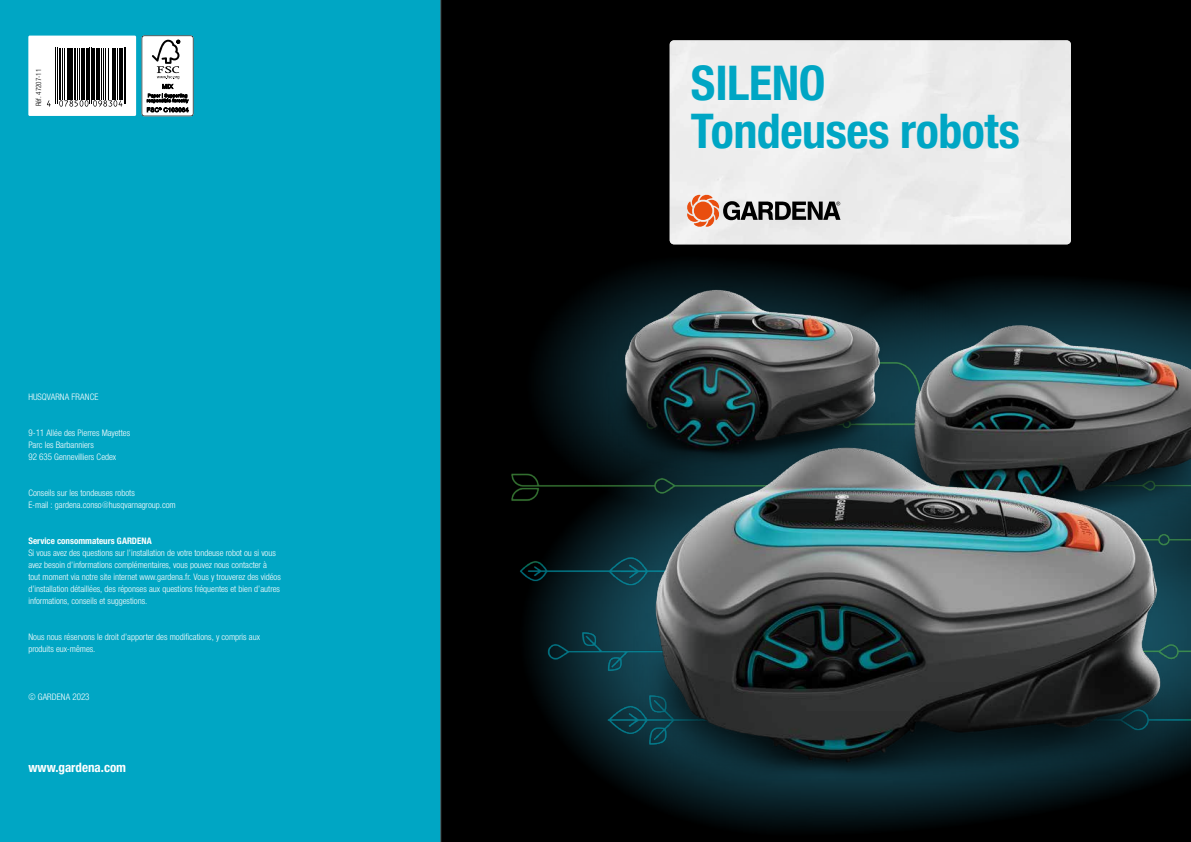
<style>
.page{position:relative;width:1191px;height:842px;background:#fff}
.page>*{position:absolute;margin:0;border:0;box-sizing:border-box;transform-origin:0 0}
.t1{font:700 48px/48px "Gardena Sans Cond";letter-spacing:-.01em;color:#00a6c4}
.t2{font:700 13px "Gardena Sans Cond";color:#fff}
.t3{font:9px/12px "Gardena Sans Cond";color:#fff}
.t4{font:700 9px "Gardena Sans Cond";color:#fff}
.t5{font:7px "Gardena Sans Cond";color:#000}
.s1{font-size:7.3px}
</style>
<div class="page">
<div style="left:420px;top:0;width:771px;height:842px;background:#000"></div>
<img style="left:511px;top:244px;width:520px;height:505px">
<img style="left:944px;top:274px;width:247px;height:97px">
<img style="left:560px;top:244px;width:384px;height:265px">
<img style="left:581px;top:371px;width:610px;height:457px">
<div style="left:0;top:0;width:441px;height:842px;background:#00a6c4"></div>
<div style="left:28px;top:36px;width:108px;height:80px;background:#fff"></div>
<div style="left:669px;top:40px;width:402px;height:204px;background:#ececec"></div>
<svg style="left:686px;top:194px;width:154px;height:34px"></svg>
<svg style="left:55px;top:47px;width:71px;height:59px"></svg>
<hr style="left:55px;top:48px;width:1px;height:56px;background:#000">
<hr style="left:57px;top:48px;width:1px;height:56px;background:#000">
<hr style="left:60px;top:48px;width:1px;height:52px;background:#000">
<hr style="left:62px;top:48px;width:1px;height:52px;background:#000">
<hr style="left:64px;top:48px;width:1px;height:52px;background:#000">
<hr style="left:67px;top:48px;width:1px;height:52px;background:#000">
<hr style="left:69px;top:48px;width:1px;height:52px;background:#000">
<hr style="left:71px;top:48px;width:2px;height:52px;background:#000">
<hr style="left:74px;top:48px;width:1px;height:52px;background:#000">
<hr style="left:78px;top:48px;width:1px;height:52px;background:#000">
<hr style="left:79px;top:48px;width:1px;height:52px;background:#000">
<hr style="left:81px;top:48px;width:3px;height:52px;background:#000">
<hr style="left:84px;top:48px;width:1px;height:52px;background:#000">
<hr style="left:87px;top:48px;width:2px;height:52px;background:#000">
<hr style="left:90px;top:48px;width:1px;height:56px;background:#000">
<hr style="left:91px;top:48px;width:1px;height:56px;background:#000">
<hr style="left:93px;top:48px;width:2px;height:52px;background:#000">
<hr style="left:96px;top:48px;width:1px;height:52px;background:#000">
<hr style="left:98px;top:48px;width:2px;height:52px;background:#000">
<hr style="left:101px;top:48px;width:1px;height:52px;background:#000">
<hr style="left:103px;top:48px;width:1px;height:52px;background:#000">
<hr style="left:105px;top:48px;width:1px;height:52px;background:#000">
<hr style="left:108px;top:48px;width:1px;height:52px;background:#000">
<hr style="left:112px;top:48px;width:1px;height:52px;background:#000">
<hr style="left:114px;top:48px;width:2px;height:52px;background:#000">
<hr style="left:117px;top:48px;width:1px;height:52px;background:#000">
<hr style="left:119px;top:48px;width:1px;height:52px;background:#000">
<hr style="left:120px;top:48px;width:2px;height:52px;background:#000">
<hr style="left:124px;top:48px;width:1px;height:56px;background:#000">
<hr style="left:125px;top:48px;width:1px;height:56px;background:#000">
<svg style="left:47px;top:100px;width:4px;height:7px"></svg>
<svg style="left:59px;top:100px;width:63px;height:7px"></svg>
<svg style="left:141px;top:35px;width:53px;height:81px"></svg>
<p class="t5" style="left:33px;top:106px;width:39px;rotate:-90deg"><span class="s1">Réf.</span> 47207-11</p>
<p class="t3" style="left:28px;top:391px;width:71px">HUSQVARNA FRANCE</p>
<p class="t3" style="left:28px;top:427px;width:103px">9-11 Allée des Pierres Mayettes<br>Parc les Barbanniers<br>92 635 Gennevilliers Cedex</p>
<p class="t3" style="left:28px;top:487px;width:149px">Conseils sur les tondeuses robots<br>E-mail : gardena.conso@husqvarnagroup.com</p>
<p class="t4" style="left:28px;top:535px;width:125px">Service consommateurs GARDENA</p>
<p class="t3" style="left:28px;top:547px;width:254px">Si vous avez des questions sur l’installation de votre tondeuse robot ou si vous avez besoin d’informations complémentaires, vous pouvez nous contacter à tout moment via notre site internet www.gardena.fr. Vous y trouverez des vidéos d’installation détaillées, des réponses aux questions fréquentes et bien d’autres informations, conseils et suggestions.</p>
<p class="t3" style="left:28px;top:631px;width:233px">Nous nous réservons le droit d’apporter des modifications, y compris aux produits eux-mêmes.</p>
<p class="t3" style="left:28px;top:691px;width:63px">© GARDENA 2023</p>
<h2 class="t2" style="left:28px;top:759px;width:99px">www.gardena.com</h2>
<h1 class="t1" style="left:691px;top:58px;width:330px">SILENO<br>Tondeuses robots</h1>
</div>
